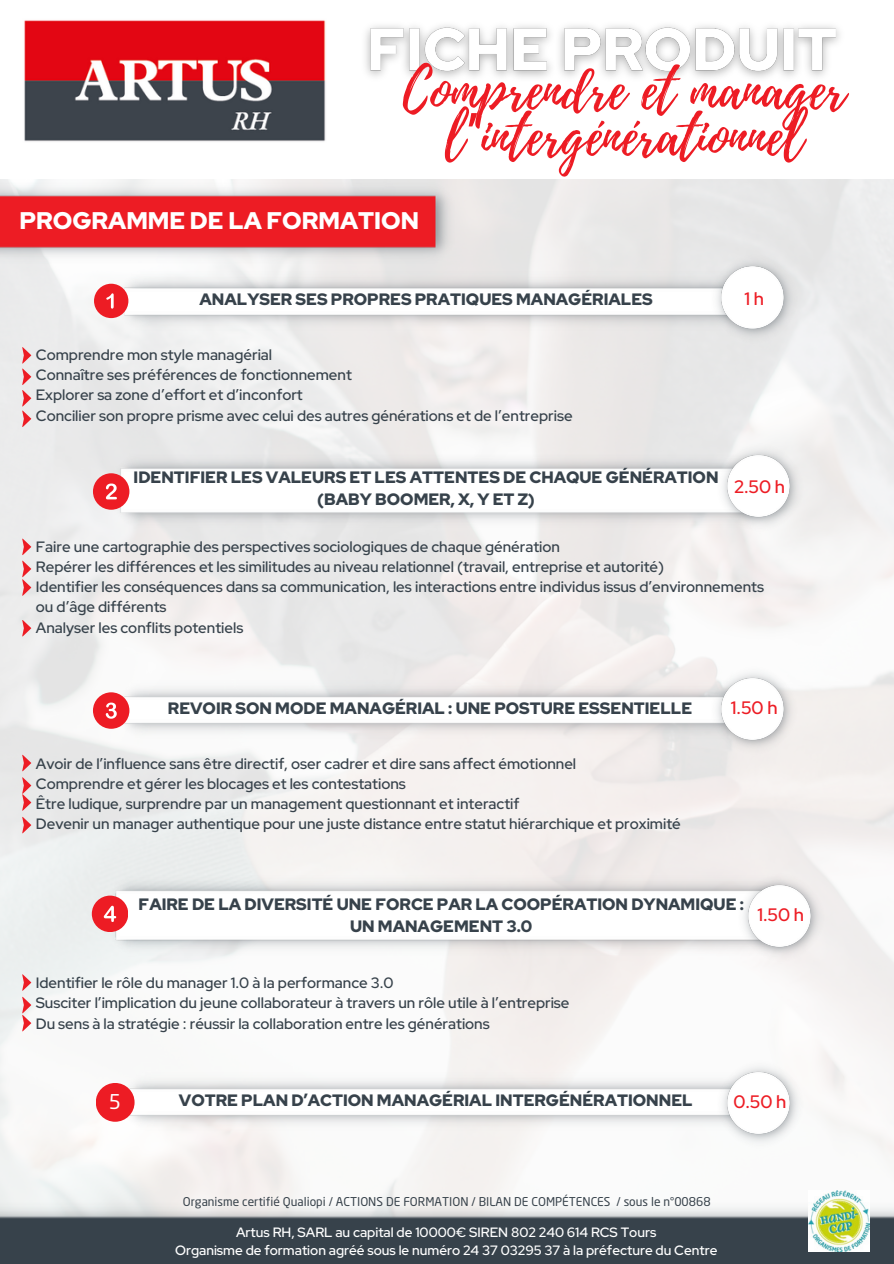
<style>
.page{position:relative;width:894px;height:1264px;background:#fff}
.page>*{position:absolute;margin:0;border:0;box-sizing:border-box;transform-origin:0 0}
.t1{font:54.6px/46.2px "Playlist Script";color:#ed1c24;text-align:center}
.t2{font:900 24px "Red Hat Display";color:#fff}
.t3{font:20.1px "Neo Sans Pro";color:#fff}
.t4{font:500 18px "Red Hat Display";color:#ed1c24}
.t5{font:900 16.5px/22.5px "Red Hat Display";color:#37424b;text-align:center}
.t6{font:500 15px/20.2px "Red Hat Display";color:#37424b}
.t7{font:500 13.5px/18px "Red Hat Display";color:#fff;text-align:center}
.t8{font:12px "Neo Sans Pro";color:#37424b}
.s1{font-family:"Noto Sans Gurmukhi"}
</style>
<div class="page">
<img style="left:0;top:179px;width:893px;height:1021px">
<img style="left:0;top:1200px;width:893px;height:63px">
<img style="left:808px;top:1190px;width:61px;height:61px">
<img style="left:0;top:179px;width:454px;height:86px">
<img style="left:115px;top:270px;width:594px;height:61px">
<div style="left:94px;top:284px;width:34px;height:34px;background:#ed1c24;border-radius:50%"></div>
<svg style="left:106px;top:293px;width:8px;height:15px"></svg>
<img style="left:112px;top:451px;width:603px;height:78px">
<div style="left:93px;top:473px;width:36px;height:36px;background:#ed1c24;border-radius:50%"></div>
<svg style="left:106px;top:483px;width:11px;height:16px"></svg>
<img style="left:115px;top:679px;width:594px;height:61px">
<div style="left:93px;top:692px;width:36px;height:36px;background:#ed1c24;border-radius:50%"></div>
<svg style="left:106px;top:702px;width:11px;height:16px"></svg>
<img style="left:107px;top:872px;width:629px;height:84px">
<div style="left:92px;top:895px;width:36px;height:36px;background:#ed1c24;border-radius:50%"></div>
<svg style="left:104px;top:905px;width:12px;height:17px"></svg>
<svg style="left:22px;top:754px;width:9px;height:17px"></svg>
<svg style="left:22px;top:777px;width:9px;height:33px"></svg>
<img style="left:715px;top:441px;width:89px;height:92px">
<img style="left:709px;top:253px;width:89px;height:92px">
<img style="left:709px;top:664px;width:89px;height:92px">
<img style="left:736px;top:871px;width:89px;height:92px">
<svg style="left:22px;top:974px;width:9px;height:16px"></svg>
<svg style="left:22px;top:538px;width:9px;height:58px"></svg>
<svg style="left:22px;top:620px;width:9px;height:16px"></svg>
<img style="left:121px;top:1070px;width:594px;height:61px">
<img style="left:715px;top:1058px;width:89px;height:92px">
<div style="left:96px;top:1082px;width:38px;height:39px;background:#ed1c24;border-radius:50%"></div>
<svg style="left:22px;top:816px;width:9px;height:17px"></svg>
<svg style="left:22px;top:347px;width:9px;height:80px"></svg>
<svg style="left:22px;top:996px;width:9px;height:35px"></svg>
<img style="left:24px;top:20px;width:302px;height:122px">
<img style="left:365px;top:25px;width:475px;height:53px">
<p class="t1" style="left:403px;top:69px;width:443px">Comprendre et manager l<span class="s1">’</span>intergénérationnel</p>
<p class="t2" style="left:19px;top:205px;width:401px">PROGRAMME DE LA FORMATION</p>
<p class="t5" style="left:199px;top:288px;width:454px">ANALYSER SES PROPRES PRATIQUES MANAGÉRIALES</p>
<h4 class="t6" style="left:36px;top:344px;width:538px">Comprendre mon style managérial<br>Connaître ses préférences de fonctionnement<br>Explorer sa zone d’effort et d’inconfort<br>Concilier son propre prisme avec celui des autres générations et de l’entreprise</h4>
<h6 class="t4" style="left:744px;top:286px;width:21px">1h</h6>
<p class="t5" style="left:133px;top:466px;width:586px">IDENTIFIER LES VALEURS ET LES ATTENTES DE CHAQUE GÉNÉRATION (BABY BOOMER, X, Y ET Z)</p>
<p class="t4" style="left:733px;top:475px;width:53px">2.50 h</p>
<p class="t6" style="left:36px;top:536px;width:729px">Faire une cartographie des perspectives sociologiques de chaque génération<br>Repérer les différences et les similitudes au niveau relationnel (travail, entreprise et autorité)<br>Identifier les conséquences dans sa communication, les interactions entre individus issus d’environnements ou d’âge différents<br>Analyser les conflits potentiels</p>
<h2 class="t5" style="left:168px;top:697px;width:525px">REVOIR SON MODE MANAGÉRIAL : UNE POSTURE ESSENTIELLE</h2>
<h3 class="t6" style="left:36px;top:753px;width:646px">Avoir de l’influence sans être directif, oser cadrer et dire sans affect émotionnel<br>Comprendre et gérer les blocages et les contestations<br>Être ludique, surprendre par un management questionnant et interactif<br>Devenir un manager authentique pour une juste distance entre statut hiérarchique et proximité</h3>
<p class="t4" style="left:730px;top:695px;width:48px">1.50 h</p>
<p class="t5" style="left:138px;top:892px;width:606px">FAIRE DE LA DIVERSITÉ UNE FORCE PAR LA COOPÉRATION DYNAMIQUE :<br>UN MANAGEMENT 3.0</p>
<h5 class="t4" style="left:757px;top:902px;width:48px">1.50 h</h5>
<p class="t6" style="left:36px;top:972px;width:535px">Identifier le rôle du manager 1.0 à la performance 3.0<br>Susciter l’implication du jeune collaborateur à travers un rôle utile à l’entreprise<br>Du sens à la stratégie : réussir la collaboration entre les générations</p>
<h5 class="t3" style="left:109px;top:1093px;width:14px">5</h5>
<p class="t5" style="left:179px;top:1088px;width:515px">VOTRE PLAN D’ACTION MANAGÉRIAL INTERGÉNÉRATIONNEL</p>
<p class="t4" style="left:733px;top:1090px;width:55px">0.50 h</p>
<h4 class="t8" style="left:183px;top:1196px;width:529px">Organisme certifié Qualiopi / ACTIONS DE FORMATION / BILAN DE COMPÉTENCES / sous le n°00868</h4>
<p class="t7" style="left:175px;top:1222px;width:543px">Artus RH, SARL au capital de 10000€ SIREN 802 240 614 RCS Tours<br>Organisme de formation agréé sous le numéro 24 37 03295 37 à la préfecture du Centre</p>
</div>
